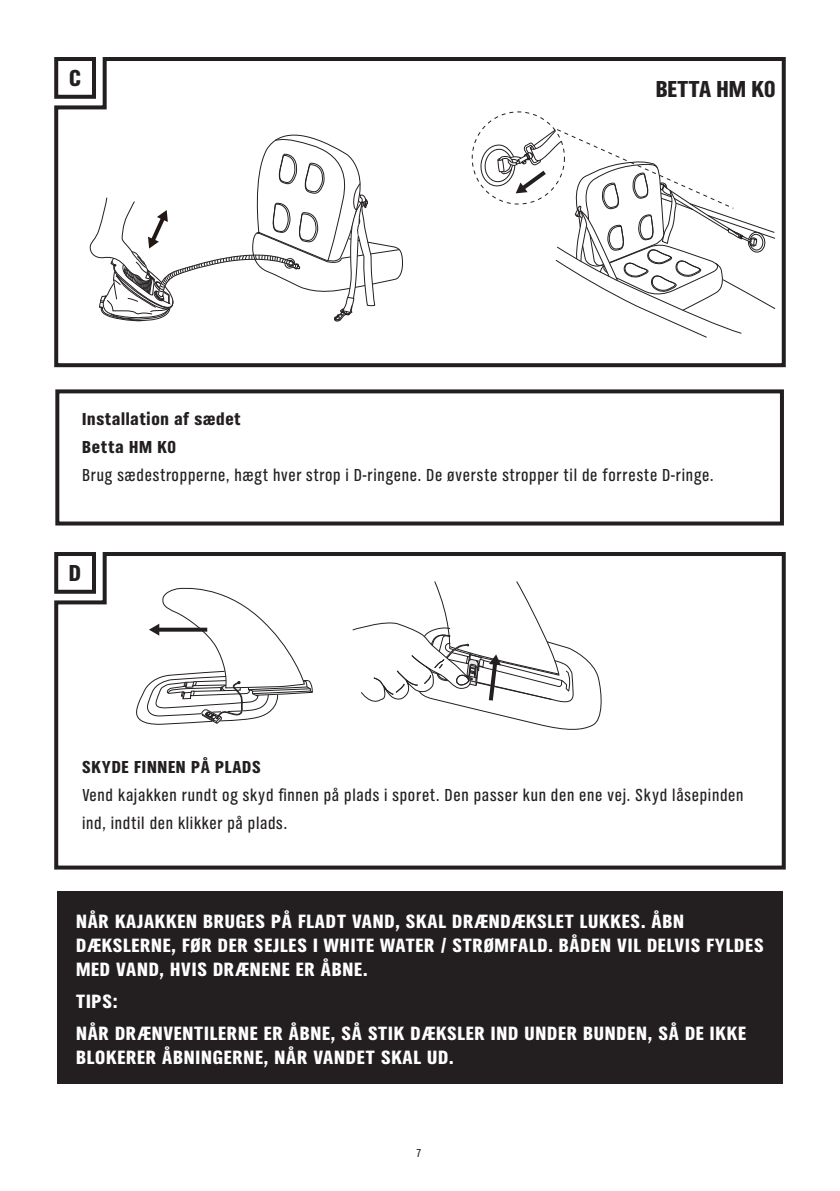
<style>
.page{position:relative;width:840px;height:1191px;background:#fff}
.page>*{position:absolute;margin:0;border:0;box-sizing:border-box;transform-origin:0 0}
.t1{font:24px "TV Nord EF Black Con";color:#231f20}
.t2{font:20px/24px "TV Nord EF Black Con";letter-spacing:.04em;color:#fff}
.t3{font:18px/28px "TV Nord EF Regular Con";letter-spacing:.04em;color:#231f20}
.t4{font:18px/28px "TV Nord EF Black Con";letter-spacing:.04em;color:#231f20}
.t5{font:12px "TV Nord EF Regular Con";color:#231f20}
</style>
<div class="page">
<svg style="left:54px;top:57px;width:732px;height:311px"></svg>
<div style="left:55px;top:389px;width:728px;height:136px;border:4px solid #231f20"></div>
<svg style="left:89px;top:128px;width:314px;height:194px"></svg>
<svg style="left:479px;top:112px;width:296px;height:226px"></svg>
<svg style="left:54px;top:552px;width:732px;height:318px"></svg>
<svg style="left:352px;top:580px;width:251px;height:151px"></svg>
<div style="left:57px;top:890px;width:725px;height:193px;background:#231f20"></div>
<p class="t1" style="left:69px;top:64px;width:13px">C</p>
<p class="t1" style="left:655px;top:75px;width:121px">BETTA HM K0</p>
<p class="t4" style="left:82px;top:406px;width:160px">Installation af sædet<br>Betta HM K0</p>
<p class="t3" style="left:82px;top:462px;width:632px">Brug sædestropperne, hægt hver strop i D-ringene. De øverste stropper til de forreste D-ringe.</p>
<p class="t1" style="left:69px;top:559px;width:14px">D</p>
<p class="t4" style="left:82px;top:753px;width:180px">SKYDE FINNEN PÅ PLADS</p>
<p class="t3" style="left:82px;top:781px;width:662px">Vend kajakken rundt og skyd finnen på plads i sporet. Den passer kun den ene vej. Skyd låsepinden ind, indtil den klikker på plads.</p>
<p class="t2" style="left:76px;top:910px;width:688px">NÅR KAJAKKEN BRUGES PÅ FLADT VAND, SKAL DRÆNDÆKSLET LUKKES. ÅBN<br>DÆKSLERNE, FØR DER SEJLES I WHITE WATER / STRØMFALD. BÅDEN VIL DELVIS FYLDES<br>MED VAND, HVIS DRÆNENE ER ÅBNE.</p>
<p class="t2" style="left:76px;top:986px;width:671px;line-height:32px">TIPS:<br>NÅR DRÆNVENTILERNE ER ÅBNE, SÅ STIK DÆKSLER IND UNDER BUNDEN, SÅ DE IKKE</p>
<p class="t2" style="left:76px;top:1046px;width:379px">BLOKERER ÅBNINGERNE, NÅR VANDET SKAL UD.</p>
<p class="t5" style="left:416px;top:1146px;width:7px">7</p>
</div>
